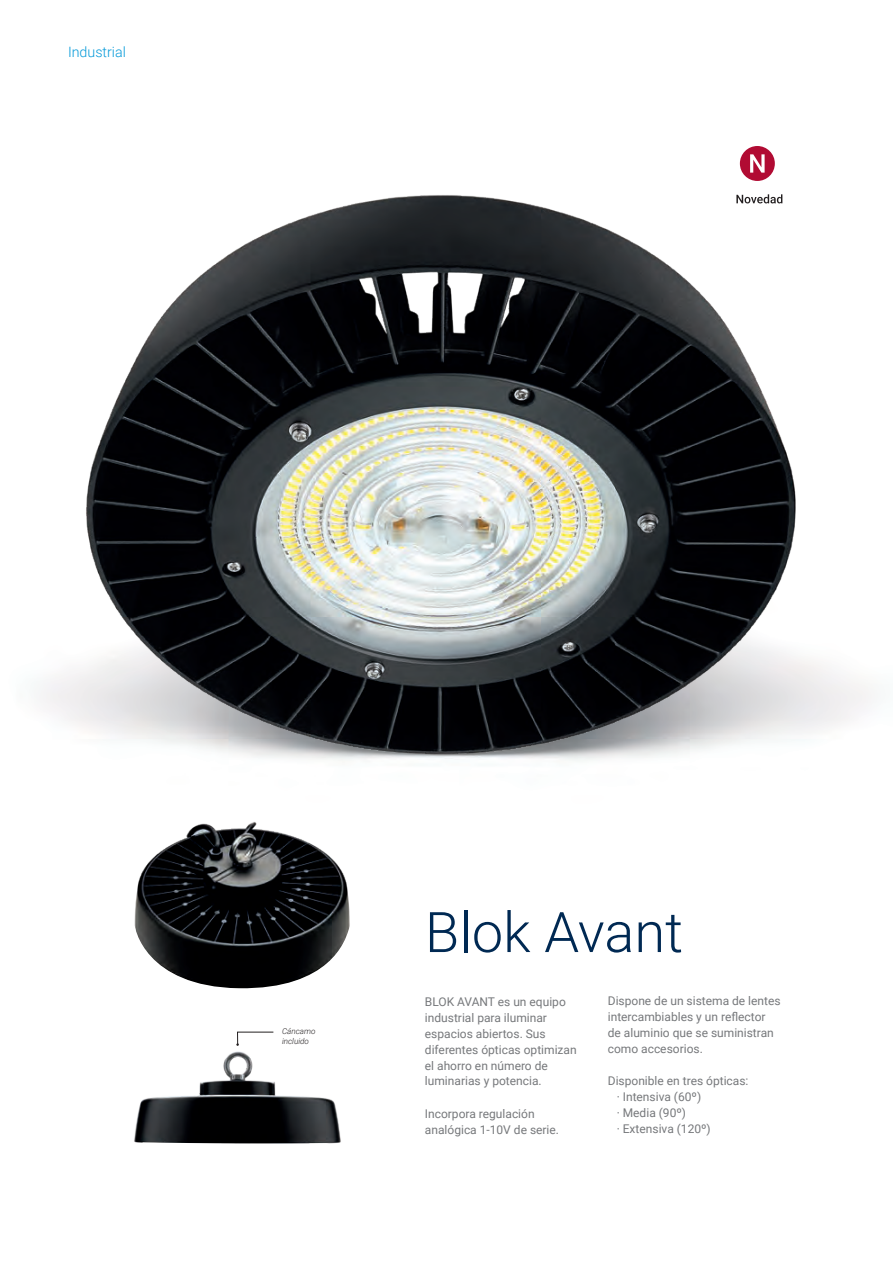
<style>
.page{position:relative;width:893px;height:1263px;background:#fff}
.page>*{position:absolute;margin:0;border:0;box-sizing:border-box;transform-origin:0 0}
.t1{font:300 55.95px "Roboto";color:#002953}
.t2{font:300 14.25px "Roboto";color:#069ad9}
.t3{font:12px/16px "Roboto";color:#76787b}
.t4{font:italic 300 8.1px/10.1px "Roboto";color:#231f20}
</style>
<div class="page">
<img style="left:82px;top:157px;width:748px;height:629px">
<svg style="left:736px;top:194px;width:46px;height:9px"></svg>
<div style="left:740px;top:146px;width:35px;height:35px;background:#b10b33;border-radius:50%"></div>
<svg style="left:750px;top:154px;width:15px;height:19px"></svg>
<img style="left:134px;top:821px;width:216px;height:168px">
<svg style="left:134px;top:1032px;width:207px;height:112px"></svg>
<p class="t2" style="left:68px;top:42px;width:59px">Industrial</p>
<p class="t4" style="left:282px;top:1025px;width:35px">Cáncamo incluido</p>
<h1 class="t1" style="left:425px;top:893px;width:260px">Blok Avant</h1>
<p class="t3" style="left:425px;top:993px;width:153px">BLOK AVANT es un equipo industrial para iluminar espacios abiertos. Sus diferentes ópticas optimizan el ahorro en número de luminarias y potencia.</p>
<p class="t3" style="left:425px;top:1105px;width:136px">Incorpora regulación analógica 1-10V de serie.</p>
<p class="t3" style="left:608px;top:993px;width:174px">Dispone de un sistema de lentes intercambiables y un reflector de aluminio que se suministran como accesorios.</p>
<p class="t3" style="left:617px;top:1073px;width:133px;text-indent:-9px">Disponible en tres ópticas: · Intensiva (60º)<br>· Media (90º)<br>· Extensiva (120º)</p>
</div>
